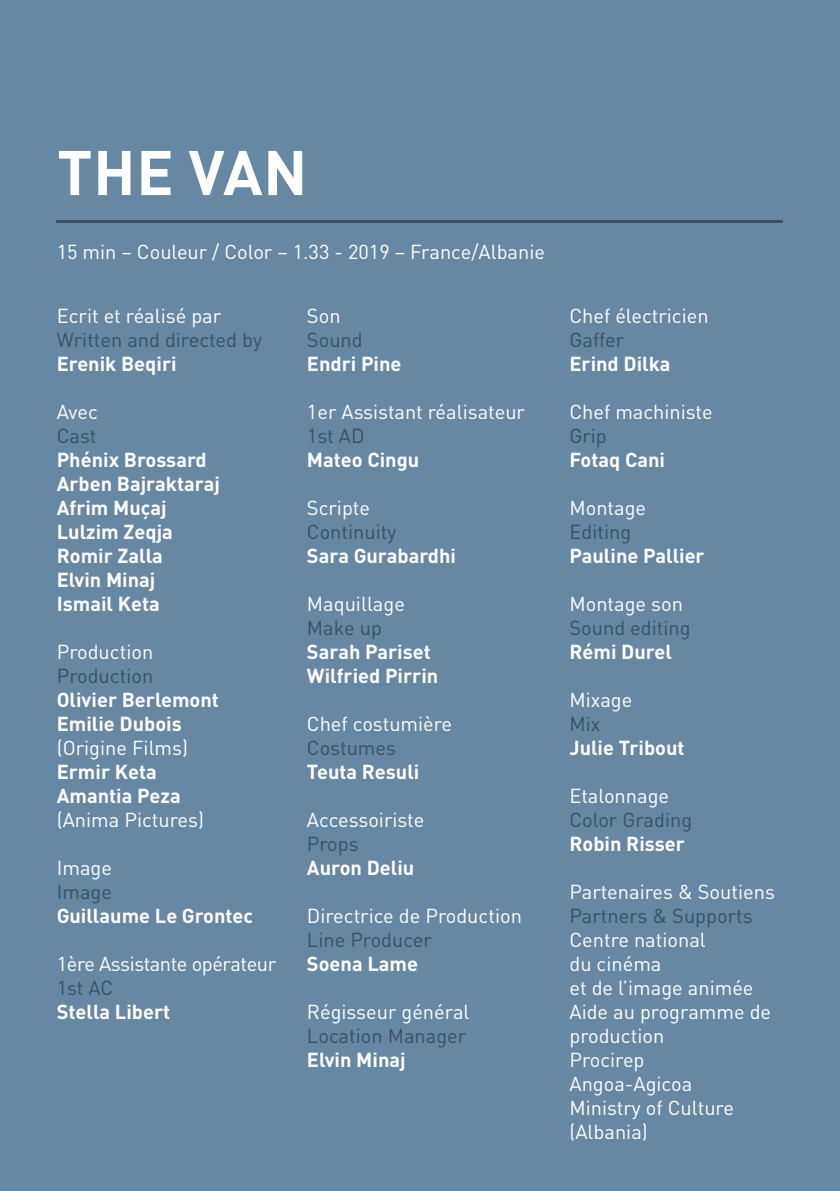
<style>
.page{position:relative;width:840px;height:1191px;background:#fff}
.page>*{position:absolute;margin:0;border:0;box-sizing:border-box;transform-origin:0 0}
.t1{font:700 62px "DIN Pro";letter-spacing:.01em;color:#fff}
.t2{font:20px/24px "DIN Pro";color:#fff}
.t3{font:700 20px/24px "DIN Pro";color:#fff}
.t4{font:20px "DIN Pro";color:#395162}
.t5{font:20px "DIN Pro";letter-spacing:-.02em;color:#fff}
</style>
<div class="page">
<div style="left:0;top:0;width:839px;height:1191px;background:#6688a2"></div>
<hr style="left:57px;top:220px;width:725px;height:3px;background:#395162">
<h1 class="t1" style="left:57px;top:130px;width:252px">THE VAN</h1>
<p class="t2" style="left:57px;top:239px;width:489px">15 min – Couleur / Color – 1.33 - 2019 – France/Albanie</p>
<p class="t2" style="left:57px;top:303px;width:166px">Ecrit et réalisé par</p>
<p class="t4" style="left:57px;top:326px;width:207px">Written and directed by</p>
<p class="t3" style="left:57px;top:351px;width:121px">Erenik Beqiri</p>
<p class="t2" style="left:57px;top:399px;width:43px">Avec</p>
<p class="t4" style="left:57px;top:422px;width:41px">Cast</p>
<p class="t3" style="left:57px;top:447px;width:164px">Phénix Brossard<br>Arben Bajraktaraj<br>Afrim Muçaj<br>Lulzim Zeqja<br>Romir Zalla<br>Elvin Minaj<br>Ismail Keta</p>
<p class="t2" style="left:57px;top:639px;width:98px">Production</p>
<p class="t4" style="left:57px;top:662px;width:98px">Production</p>
<p class="t3" style="left:57px;top:687px;width:163px">Olivier Berlemont<br>Emilie Dubois</p>
<p class="t2" style="left:57px;top:735px;width:133px">(Origine Films)</p>
<p class="t3" style="left:57px;top:759px;width:125px">Ermir Keta<br>Amantia Peza</p>
<p class="t2" style="left:57px;top:807px;width:149px">(Anima Pictures)</p>
<p class="t2" style="left:57px;top:855px;width:57px">Image</p>
<p class="t4" style="left:57px;top:878px;width:57px">Image</p>
<p class="t3" style="left:57px;top:903px;width:198px">Guillaume Le Grontec</p>
<p class="t5" style="left:57px;top:950px;width:221px">1ère Assistante opérateur</p>
<p class="t4" style="left:57px;top:974px;width:58px">1st AC</p>
<p class="t3" style="left:57px;top:999px;width:115px">Stella Libert</p>
<p class="t2" style="left:307px;top:303px;width:35px">Son</p>
<p class="t4" style="left:307px;top:326px;width:57px">Sound</p>
<p class="t3" style="left:307px;top:351px;width:96px">Endri Pine</p>
<p class="t2" style="left:307px;top:399px;width:219px">1er Assistant réalisateur</p>
<p class="t4" style="left:307px;top:422px;width:59px">1st AD</p>
<p class="t3" style="left:307px;top:447px;width:114px">Mateo Cingu</p>
<p class="t2" style="left:307px;top:495px;width:65px">Scripte</p>
<p class="t4" style="left:307px;top:518px;width:91px">Continuity</p>
<p class="t3" style="left:307px;top:543px;width:150px">Sara Gurabardhi</p>
<p class="t2" style="left:307px;top:591px;width:99px">Maquillage</p>
<p class="t4" style="left:307px;top:614px;width:76px">Make up</p>
<p class="t3" style="left:307px;top:639px;width:133px">Sarah Pariset<br>Wilfried Pirrin</p>
<p class="t2" style="left:307px;top:711px;width:147px">Chef costumière</p>
<p class="t4" style="left:307px;top:734px;width:91px">Costumes</p>
<p class="t3" style="left:307px;top:759px;width:114px">Teuta Resuli</p>
<p class="t2" style="left:307px;top:807px;width:119px">Accessoiriste</p>
<p class="t4" style="left:307px;top:830px;width:53px">Props</p>
<p class="t3" style="left:307px;top:855px;width:109px">Auron Deliu</p>
<p class="t2" style="left:307px;top:903px;width:216px">Directrice de Production</p>
<p class="t4" style="left:307px;top:926px;width:126px">Line Producer</p>
<p class="t3" style="left:307px;top:951px;width:113px">Soena Lame</p>
<p class="t2" style="left:307px;top:999px;width:164px">Régisseur général</p>
<p class="t4" style="left:307px;top:1022px;width:161px">Location Manager</p>
<p class="t3" style="left:307px;top:1047px;width:100px">Elvin Minaj</p>
<p class="t2" style="left:569px;top:303px;width:141px">Chef électricien</p>
<p class="t4" style="left:569px;top:326px;width:56px">Gaffer</p>
<p class="t3" style="left:569px;top:351px;width:103px">Erind Dilka</p>
<p class="t2" style="left:569px;top:399px;width:145px">Chef machiniste</p>
<p class="t4" style="left:569px;top:422px;width:39px">Grip</p>
<p class="t3" style="left:569px;top:447px;width:97px">Fotaq Cani</p>
<p class="t2" style="left:569px;top:495px;width:78px">Montage</p>
<p class="t4" style="left:569px;top:518px;width:63px">Editing</p>
<p class="t3" style="left:569px;top:543px;width:137px">Pauline Pallier</p>
<p class="t2" style="left:569px;top:591px;width:115px">Montage son</p>
<p class="t4" style="left:569px;top:614px;width:123px">Sound editing</p>
<p class="t3" style="left:569px;top:639px;width:104px">Rémi Durel</p>
<p class="t2" style="left:569px;top:687px;width:64px">Mixage</p>
<p class="t4" style="left:569px;top:710px;width:32px">Mix</p>
<p class="t3" style="left:569px;top:735px;width:117px">Julie Tribout</p>
<p class="t2" style="left:569px;top:783px;width:101px">Etalonnage</p>
<p class="t4" style="left:569px;top:806px;width:124px">Color Grading</p>
<p class="t3" style="left:569px;top:831px;width:117px">Robin Risser</p>
<p class="t2" style="left:569px;top:879px;width:207px">Partenaires &amp; Soutiens</p>
<p class="t4" style="left:569px;top:902px;width:185px">Partners &amp; Supports</p>
<p class="t2" style="left:569px;top:927px;width:203px">Centre national<br>du cinéma<br>et de l’image animée<br>Aide au programme de production<br>Procirep<br>Angoa-Agicoa<br>Ministry of Culture (Albania)</p>
</div>
